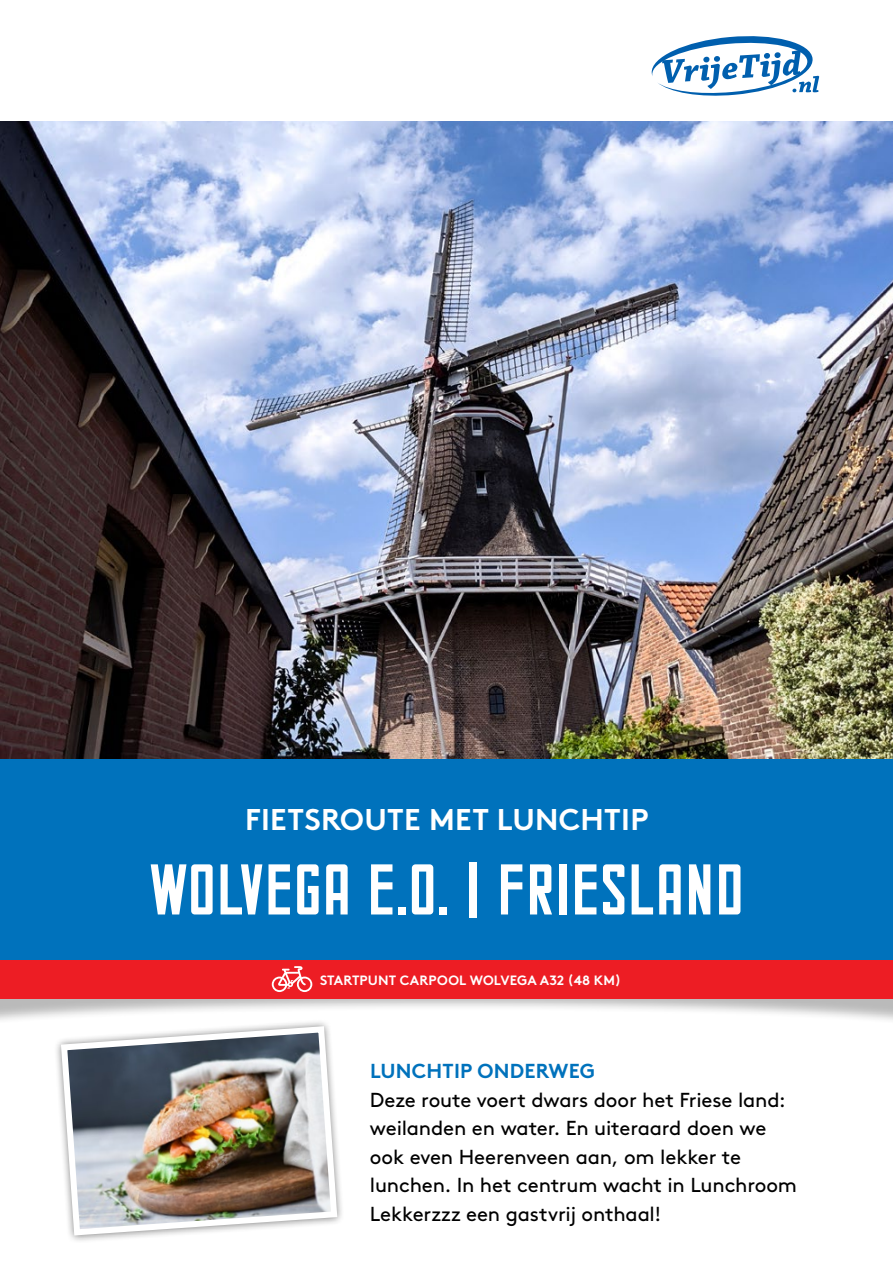
<style>
.page{position:relative;width:893px;height:1263px;background:#fff}
.page>*{position:absolute;margin:0;border:0;box-sizing:border-box;transform-origin:0 0}
.t1{font:condensed 72px "FUNCTION";color:#fff}
.t2{font:700 30px "Brown Std";letter-spacing:.01em;color:#fff}
.t3{font:20.25px/28.5px "Brown Std";letter-spacing:-.005em;color:#000}
.t4{font:700 20.25px "Brown Std";letter-spacing:.01em;color:#0072bc}
.t5{font:700 13.5px "Brown Std";letter-spacing:.01em;color:#fff}
</style>
<div class="page">
<img style="left:0;top:121px;width:893px;height:638px">
<div style="left:0;top:944px;width:893px;height:85px;background:#000;opacity:.55"></div>
<div style="left:0;top:759px;width:893px;height:237px;background:#0072bc"></div>
<svg style="left:651px;top:36px;width:168px;height:60px"></svg>
<div style="left:53px;top:1019px;width:292px;height:224px;background:#fff"></div>
<img style="left:58px;top:1023px;width:282px;height:216px">
<div style="left:0;top:960px;width:893px;height:38px;background:#ed1d24"></div>
<svg style="left:272px;top:966px;width:40px;height:26px"></svg>
<h2 class="t2" style="left:245px;top:802px;width:405px">FIETSROUTE MET LUNCHTIP</h2>
<h1 class="t1" style="left:149px;top:851px;width:597px">WOLVEGA E.O. | FRIESLAND</h1>
<p class="t5" style="left:320px;top:971px;width:303px">STARTPUNT CARPOOL WOLVEGA A32 (48 KM)</p>
<p class="t4" style="left:370px;top:1059px;width:226px">LUNCHTIP ONDERWEG</p>
<p class="t3" style="left:370px;top:1086px;width:429px">Deze route voert dwars door het Friese land: weilanden en water. En uiteraard doen we ook even Heerenveen aan, om lekker te lunchen. In het centrum wacht in Lunchroom Lekkerzzz een gastvrij onthaal!</p>
</div>
